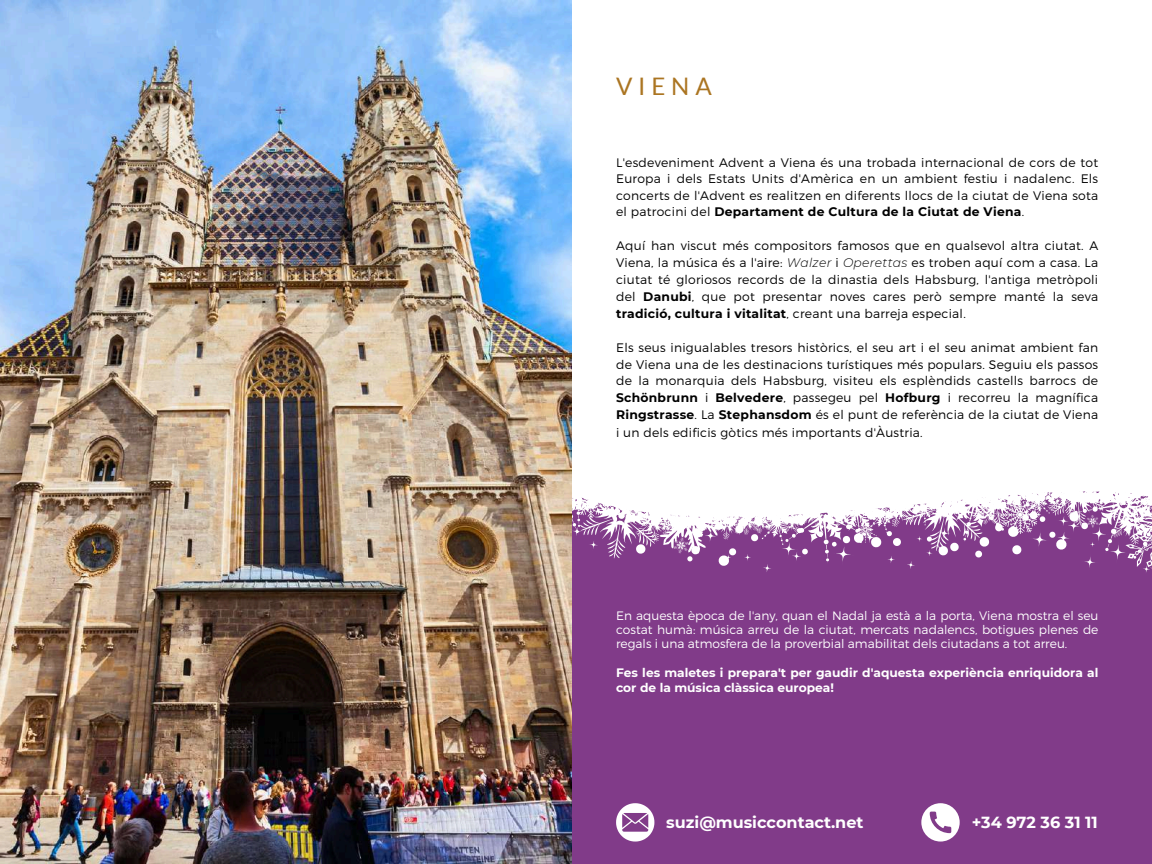
<style>
.page{position:relative;width:1152px;height:864px;background:#fff}
.page>*{position:absolute;margin:0;border:0;box-sizing:border-box;transform-origin:0 0}
.t1{font:24.15px "Lato";letter-spacing:.24em;color:#ab7522}
.t2{font:700 16.05px "Montserrat";color:#fff}
.t3{font:300 12.3px/17px "Montserrat";letter-spacing:.02em;color:#000;text-align:justify}
.t4{font:300 12.3px/14.2px "Montserrat";color:#fff;text-align:justify}
.t5{font:700 12.3px/15.3px "Montserrat";color:#fff}
.s1{font-weight:700}
.s2{font-style:italic}
</style>
<div class="page">
<div style="left:572px;top:445px;width:580px;height:419px;background:#813b89"></div>
<svg style="left:921px;top:803px;width:39px;height:38px"></svg>
<svg style="left:616px;top:803px;width:38px;height:38px"></svg>
<svg style="left:572px;top:445px;width:580px;height:128px;fill:#fff"></svg>
<img style="left:0;top:0;width:572px;height:864px">
<h1 class="t1" style="left:616px;top:72px;width:97px">VIENA</h1>
<p class="t3" style="left:616px;top:154px;width:484px;line-height:16.5px">L'esdeveniment Advent a Viena és una trobada internacional de cors de tot Europa i dels Estats Units d'Amèrica en un ambient festiu i nadalenc. Els concerts de l'Advent es realitzen en diferents llocs de la ciutat de Viena sota el patrocini del <span class="s1">Departament de Cultura de la Ciutat de Viena</span>.</p>
<p class="t3" style="left:616px;top:237px;width:484px">Aquí han viscut més compositors famosos que en qualsevol altra ciutat. A Viena, la música és a l'aire: <span class="s2">Walzer</span> i <span class="s2">Operettas</span> es troben aquí com a casa. La ciutat té gloriosos records de la dinastia dels Habsburg, l'antiga metròpoli del <span class="s1">Danubi</span>, que pot presentar noves cares però sempre manté la seva <span class="s1">tradició, cultura i vitalitat</span>, creant una barreja especial.</p>
<p class="t3" style="left:616px;top:339px;width:484px">Els seus inigualables tresors històrics, el seu art i el seu animat ambient fan de Viena una de les destinacions turístiques més populars. Seguiu els passos de la monarquia dels Habsburg, visiteu els esplèndids castells barrocs de <span class="s1">Schönbrunn</span> i <span class="s1">Belvedere</span>, passegeu pel <span class="s1">Hofburg</span> i recorreu la magnífica <span class="s1">Ringstrasse</span>. La <span class="s1">Stephansdom</span> és el punt de referència de la ciutat de Viena i un dels edificis gòtics més importants d'Àustria.</p>
<p class="t4" style="left:616px;top:608px;width:484px">En aquesta època de l'any, quan el Nadal ja està a la porta, Viena mostra el seu costat humà: música arreu de la ciutat, mercats nadalencs, botigues plenes de regals i una atmosfera de la proverbial amabilitat dels ciutadans a tot arreu.</p>
<p class="t5" style="left:616px;top:665px;width:484px">Fes les maletes i prepara't per gaudir d'aquesta experiència enriquidora al cor de la música clàssica europea!</p>
<h2 class="t2" style="left:666px;top:812px;width:199px">suzi@musiccontact.net</h2>
<h2 class="t2" style="left:972px;top:812px;width:128px">+34 972 36 31 11</h2>
</div>
